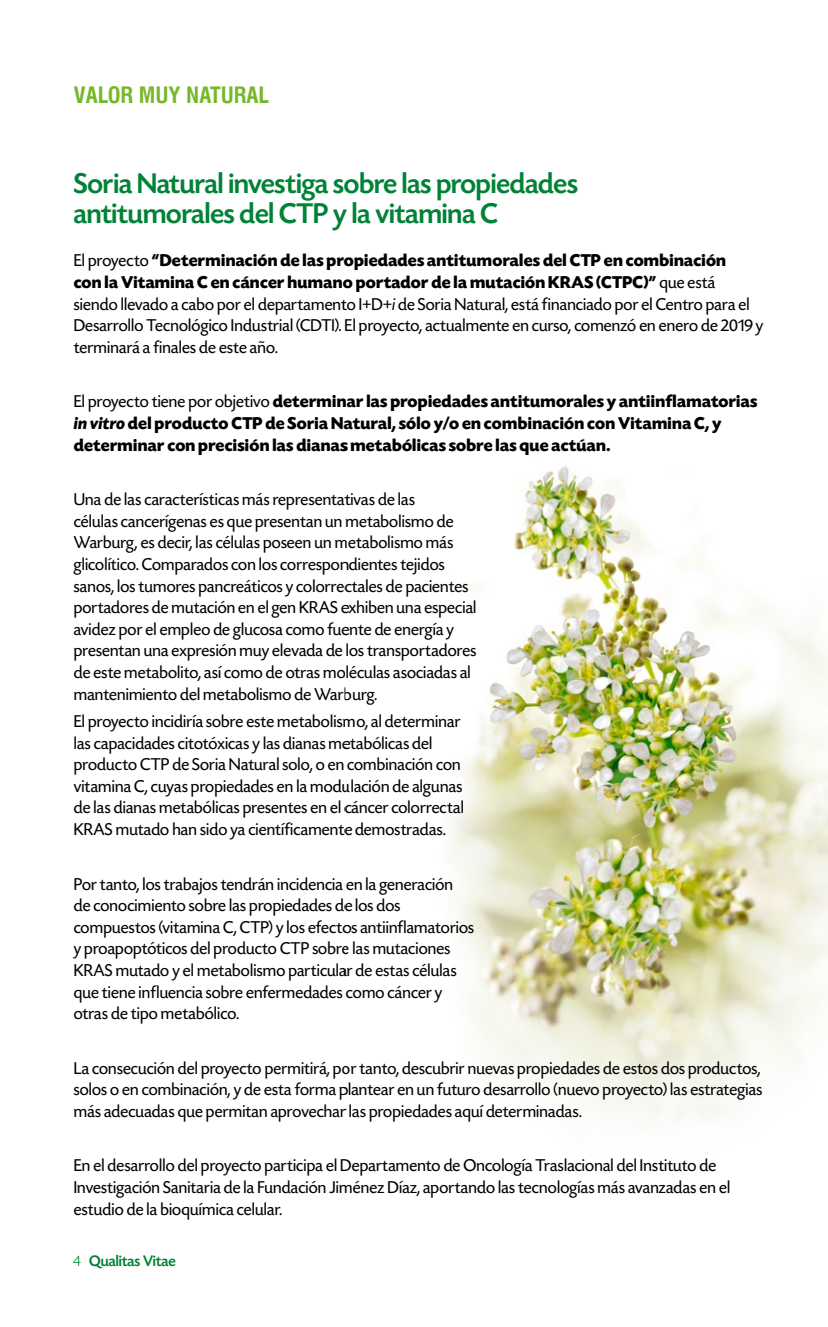
<style>
.page{position:relative;width:828px;height:1327px;background:#fff}
.page>*{position:absolute;margin:0;border:0;box-sizing:border-box;transform-origin:0 0}
.t1{font:500 30px/30px "Today SHOP";color:#008237}
.t2{font:700 condensed 22px "Swiss 721 BT";color:#76b82a}
.t3{font:18px/21.6px "Today SHOP";letter-spacing:.01em;color:#000}
.t4{font:700 18px/21.6px "Today SHOP";letter-spacing:.015em;color:#000}
.t5{font:500 16px "Today SHOP";color:#008237}
.s1{font-weight:700}
.s2{font-style:italic}
.s3{font-weight:400}
.s4{font-weight:300}
</style>
<div class="page">
<img style="left:450px;top:466px;width:378px;height:655px">
<p class="t2" style="left:74px;top:81px;width:197px">VALOR MUY NATURAL</p>
<h1 class="t1" style="left:74px;top:169px;width:506px">Soria Natural investiga sobre las propiedades antitumorales del CTP y la vitamina C</h1>
<p class="t3" style="left:74px;top:250px;width:691px">El proyecto <span class="s1">“Determinación de las propiedades antitumorales del CTP en combinación<br>con la Vitamina C en cáncer humano portador de la mutación KRAS (CTPC)”</span> que está siendo llevado a cabo por el departamento I+D+<span class="s2">i</span> de Soria Natural, está financiado por el Centro para el Desarrollo Tecnológico Industrial (CDTI). El proyecto, actualmente en curso, comenzó en enero de 2019 y terminará a finales de este año.</p>
<p class="t4" style="left:74px;top:391px;width:685px"><span class="s3">El proyecto tiene por objetivo</span> determinar las propiedades antitumorales y antiinflamatorias <span class="s2">in vitro</span> del producto CTP de Soria Natural, sólo y/o en combinación con Vitamina C, y determinar con precisión las dianas metabólicas sobre las que actúan.</p>
<p class="t3" style="left:74px;top:489px;width:404px">Una de las características más representativas de las<br>células cancerígenas es que presentan un metabolismo de Warburg, es decir, las células poseen un metabolismo más glicolítico. Comparados con los correspondientes tejidos sanos, los tumores pancreáticos y colorrectales de pacientes portadores de mutación en el gen KRAS exhiben una especial avidez por el empleo de glucosa como fuente de energía y presentan una expresión muy elevada de los transportadores de este metabolito, así como de otras moléculas asociadas al mantenimiento del metabolismo de Warburg.</p>
<p class="t3" style="left:74px;top:711px;width:391px">El proyecto incidiría sobre este metabolismo, al determinar las capacidades citotóxicas y las dianas metabólicas del producto CTP de Soria Natural solo, o en combinación con vitamina C, cuyas propiedades en la modulación de algunas de las dianas metabólicas presentes en el cáncer colorrectal KRAS mutado han sido ya científicamente demostradas.</p>
<p class="t3" style="left:74px;top:873px;width:402px">Por tanto, los trabajos tendrán incidencia en la generación de conocimiento sobre las propiedades de los dos compuestos (vitamina C, CTP) y los efectos antiinflamatorios y proapoptóticos del producto CTP sobre las mutaciones KRAS mutado y el metabolismo particular de estas células que tiene influencia sobre enfermedades como cáncer y otras de tipo metabólico.</p>
<p class="t3" style="left:74px;top:1057px;width:690px;text-align:justify">La consecución del proyecto permitirá, por tanto, descubrir nuevas propiedades de estos dos productos, solos o en combinación, y de esta forma plantear en un futuro desarrollo (nuevo proyecto) las estrategias más adecuadas que permitan aprovechar las propiedades aquí determinadas.</p>
<p class="t3" style="left:74px;top:1155px;width:658px">En el desarrollo del proyecto participa el Departamento de Oncología Traslacional del Instituto de<br>Investigación Sanitaria de la Fundación Jiménez Díaz, aportando las tecnologías más avanzadas en el estudio de la bioquímica celular.</p>
<p class="t5" style="left:73px;top:1252px;width:104px"><span class="s4">4</span> Qualitas Vitae</p>
</div>
